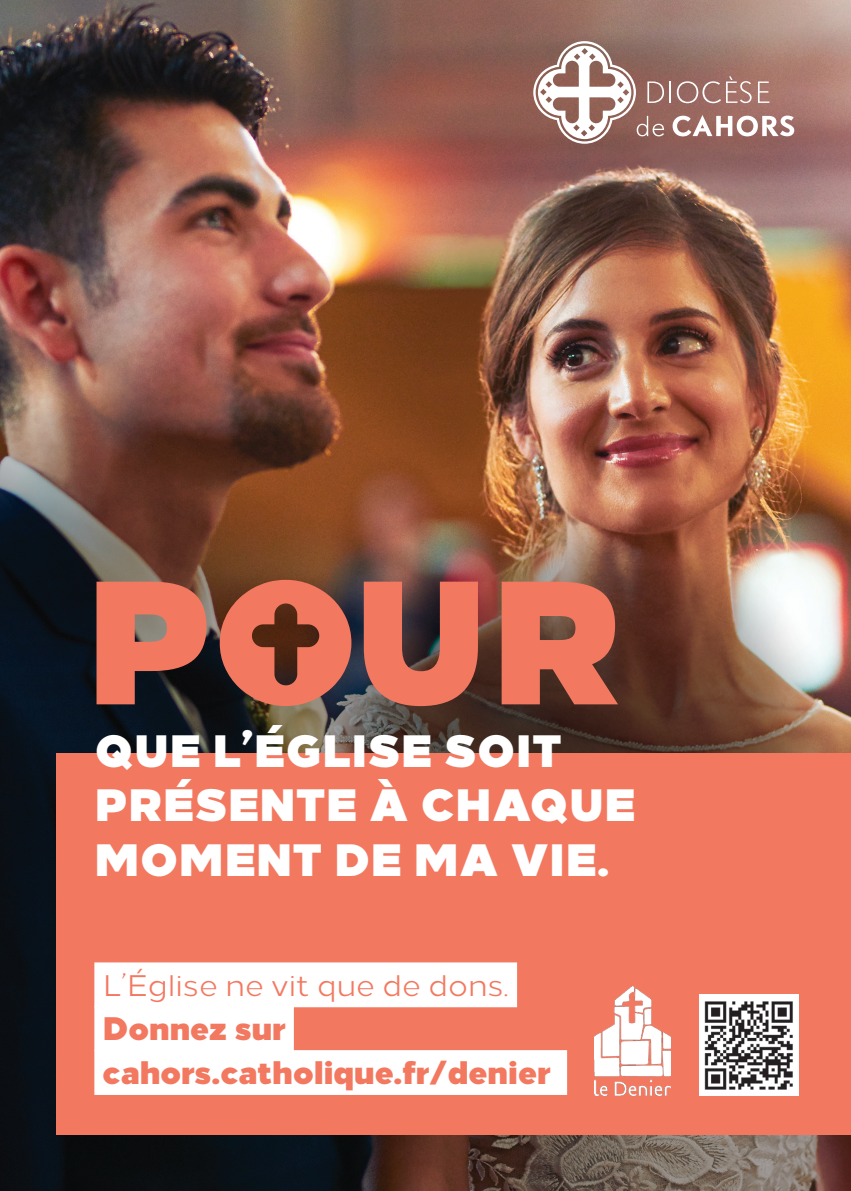
<style>
.page{position:relative;width:851px;height:1191px;background:#fff}
.page>*{position:absolute;margin:0;border:0;box-sizing:border-box;transform-origin:0 0}
.t1{font:900 175.2px "Loew";color:#f37860}
.t2{font:900 45.2px/54.4px "Loew";letter-spacing:.02em;color:#fff}
.t3{font:900 32.6px/43.8px "Loew";color:#f37860}
.t4{font:29.6px "Loew";color:#f37860}
</style>
<div class="page">
<img style="left:0;top:0;width:850px;height:1191px">
<img style="left:312px;top:495px;width:533px;height:534px;border-radius:50%">
<div style="left:57px;top:753px;width:793px;height:381px;background:#f37860"></div>
<div style="left:94px;top:962px;width:423px;height:45px;background:#fff"></div>
<div style="left:94px;top:1006px;width:200px;height:45px;background:#fff"></div>
<div style="left:94px;top:1050px;width:473px;height:45px;background:#fff"></div>
<img style="left:594px;top:986px;width:76px;height:109px">
<svg style="left:220px;top:580px;width:131px;height:126px;background:#b15b49"></svg>
<hr style="left:669px;top:81px;width:2px;height:22px;background:#fff">
<svg style="left:676px;top:81px;width:44px;height:22px"></svg>
<svg style="left:726px;top:76px;width:25px;height:27px"></svg>
<svg style="left:757px;top:81px;width:12px;height:22px"></svg>
<svg style="left:672px;top:115px;width:122px;height:21px"></svg>
<svg style="left:533px;top:41px;width:131px;height:103px"></svg>
<img style="left:699px;top:994px;width:99px;height:101px">
<h1 class="t1" style="left:86px;top:489px;width:396px">P UR</h1>
<p class="t2" style="left:95px;top:720px;width:542px">que l’ÉGLISE soit présente à chaque moment de ma vie.</p>
<p class="t4" style="left:103px;top:963px;width:407px">L’Église ne vit que de dons.</p>
<p class="t3" style="left:102px;top:1004px;width:449px">Donnez sur cahors.catholique.fr/denier</p>
</div>
